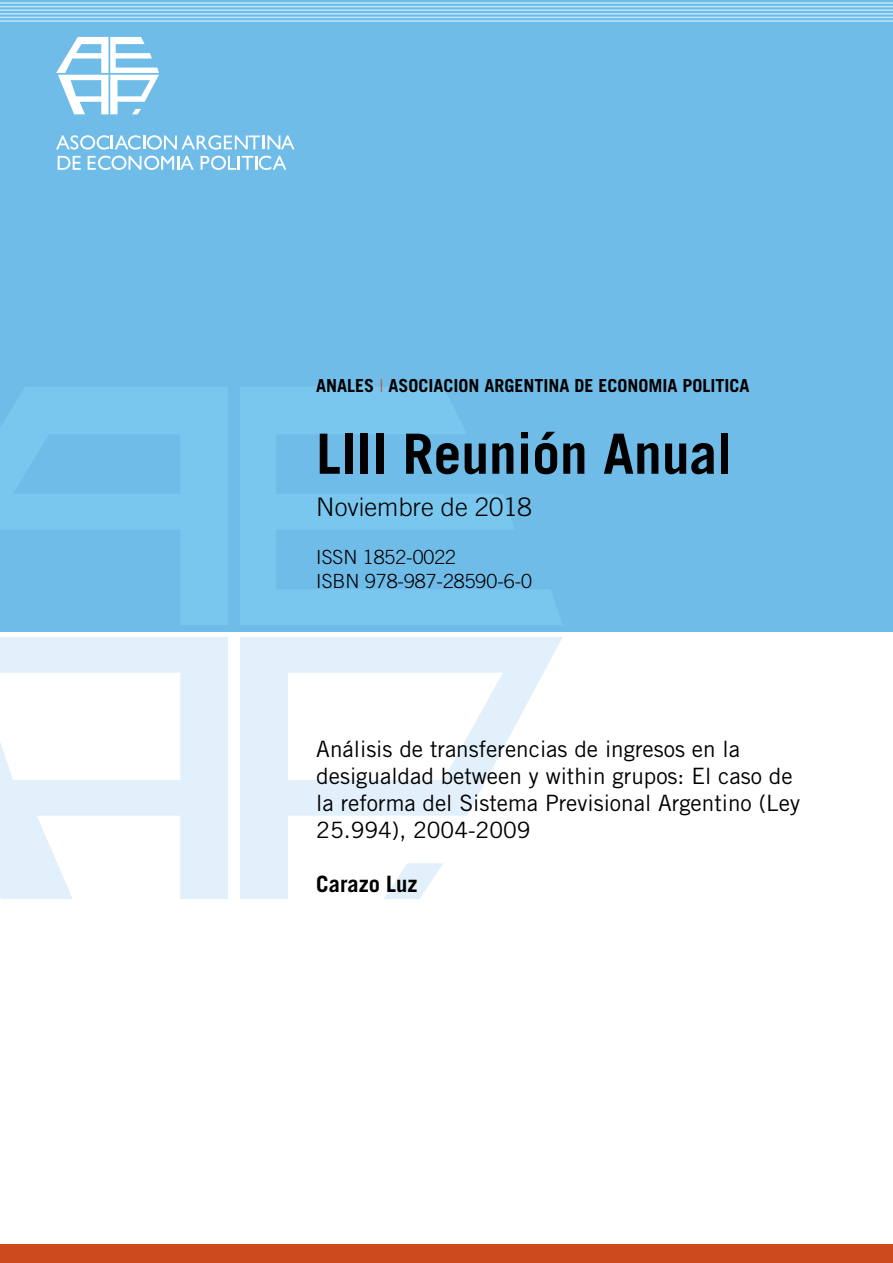
<style>
.page{position:relative;width:893px;height:1263px;background:#fff}
.page>*{position:absolute;margin:0;border:0;box-sizing:border-box;transform-origin:0 0}
.t1{font:700 55.5px "Trade Gothic";color:#000}
.t2{font:300 25.5px "Trade Gothic";color:#000}
.t3{font:22.5px/27px "Trade Gothic";color:#000}
.t4{font:700 22.5px "Trade Gothic";color:#000}
.t5{font:300 19.5px/23.4px "Trade Gothic";color:#000}
.t6{font:700 18px "Trade Gothic";color:#000}
.s1{font-weight:300;color:#cd491e}
</style>
<div class="page">
<div style="left:0;top:0;width:893px;height:632px;background:#6fbce8"></div>
<svg style="left:56px;top:37px;width:103px;height:77px"></svg>
<svg style="left:56px;top:135px;width:239px;height:15px"></svg>
<svg style="left:58px;top:156px;width:23px;height:14px"></svg>
<svg style="left:88px;top:156px;width:106px;height:14px"></svg>
<svg style="left:201px;top:156px;width:85px;height:14px"></svg>
<svg style="left:0;top:387px;width:228px;height:238px;fill:#79c7ef"></svg>
<svg style="left:241px;top:387px;width:321px;height:238px"></svg>
<svg style="left:240px;top:637px;width:323px;height:262px"></svg>
<svg style="left:0;top:637px;width:228px;height:262px;fill:#eaf4fc"></svg>
<svg style="left:383px;top:863px;width:60px;height:36px"></svg>
<hr style="left:0;top:20px;width:893px;height:2px;background:#bee7fb">
<hr style="left:0;top:17px;width:893px;height:1px;background:#bee7fb">
<hr style="left:0;top:13px;width:893px;height:2px;background:#bee7fb">
<hr style="left:0;top:9px;width:893px;height:2px;background:#bee7fb">
<hr style="left:0;top:6px;width:893px;height:1px;background:#bee7fb">
<hr style="left:0;top:2px;width:893px;height:2px;background:#bee7fb">
<div style="left:0;top:1245px;width:893px;height:18px;background:#cd491e"></div>
<p class="t6" style="left:316px;top:374px;width:435px">ANALES <span class="s1">|</span> ASOCIACION ARGENTINA DE ECONOMIA POLITICA</p>
<h1 class="t1" style="left:316px;top:420px;width:418px">LIII Reunión Anual</h1>
<p class="t2" style="left:316px;top:491px;width:217px">Noviembre de 2018</p>
<p class="t5" style="left:316px;top:545px;width:217px">ISSN 1852-0022<br>ISBN 978-987-28590-6-0</p>
<p class="t3" style="left:316px;top:735px;width:485px">Análisis de transferencias de ingresos en la desigualdad between y within grupos: El caso de la reforma del Sistema Previsional Argentino (Ley 25.994), 2004-2009</p>
<p class="t4" style="left:316px;top:870px;width:103px">Carazo Luz</p>
</div>
